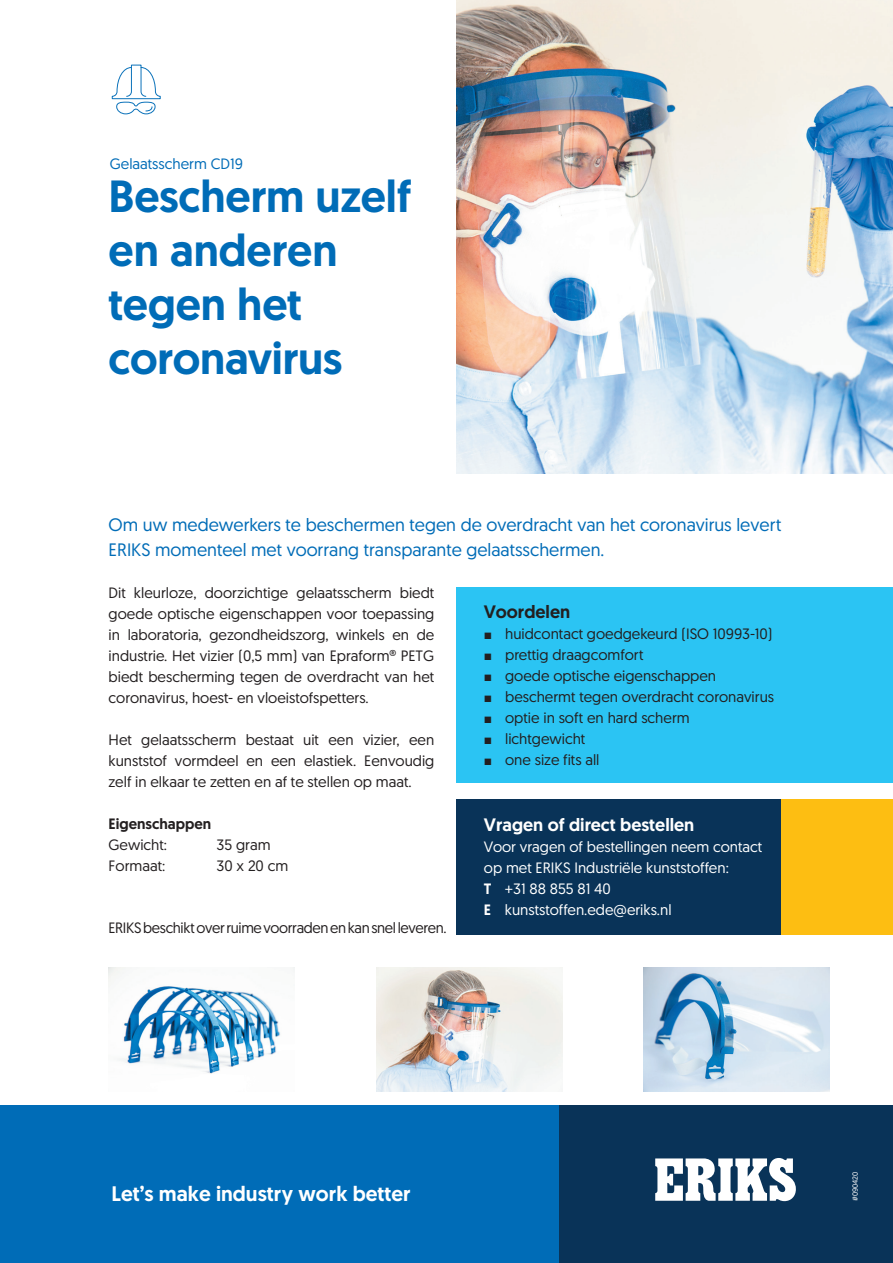
<style>
.page{position:relative;width:893px;height:1263px;background:#fff}
.page>*{position:absolute;margin:0;border:0;box-sizing:border-box;transform-origin:0 0}
.t1{font:500 45px/54px "Geomanist";letter-spacing:-.005em;color:#006cb7}
.t2{font:500 21px "Geomanist";color:#fff}
.t3{font:18px/25.5px "Geomanist";color:#006cb7}
.t4{font:500 18px "Geomanist";color:#fff}
.t5{font:500 18px "Geomanist";color:#231f20}
.t6{font:15px/21px "Geomanist";color:#231f20;text-align:justify}
.t7{font:15px/21px "Geomanist";color:#fff}
.t8{font:15px "Geomanist";letter-spacing:-.02em;color:#231f20}
.t9{font:15px "Geomanist";color:#006cb7}
.t10{font:500 15px "Geomanist";color:#231f20}
.t11{font:7.5px "Geomanist";color:#fff}
.s1{font-weight:500}
</style>
<div class="page">
<div style="left:456px;top:587px;width:437px;height:195px;background:#2bc4f3"></div>
<div style="left:558px;top:1105px;width:335px;height:158px;background:#093358"></div>
<div style="left:0;top:1105px;width:558px;height:158px;background:#006cb7"></div>
<svg style="left:655px;top:1158px;width:141px;height:43px"></svg>
<img style="left:456px;top:0;width:437px;height:474px">
<div style="left:456px;top:800px;width:437px;height:135px;background:#093358"></div>
<div style="left:781px;top:800px;width:112px;height:135px;background:#fdbe12"></div>
<svg style="left:112px;top:64px;width:49px;height:51px"></svg>
<img style="left:109px;top:967px;width:186px;height:107px">
<img style="left:376px;top:967px;width:186px;height:124px">
<img style="left:643px;top:967px;width:186px;height:124px">
<p class="t9" style="left:110px;top:154px;width:135px">Gelaatsscherm CD19</p>
<h1 class="t1" style="left:109px;top:169px;width:304px">Bescherm uzelf en anderen tegen het coronavirus</h1>
<p class="t3" style="left:109px;top:511px;width:674px">Om uw medewerkers te beschermen tegen de overdracht van het coronavirus levert<br>ERIKS momenteel met voorrang transparante gelaatsschermen.</p>
<p class="t6" style="left:109px;top:582px;width:327px">Dit kleurloze, doorzichtige gelaatsscherm biedt goede optische eigenschappen voor toepassing in laboratoria, gezondheidszorg, winkels en de industrie. Het vizier (0,5 mm) van Epraform® PETG biedt bescherming tegen de overdracht van het coronavirus, hoest- en vloeistofspetters.</p>
<p class="t6" style="left:109px;top:729px;width:327px">Het gelaatsscherm bestaat uit een vizier, een kunststof vormdeel en een elastiek. Eenvoudig zelf in elkaar te zetten en af te stellen op maat.</p>
<p class="t10" style="left:109px;top:814px;width:104px">Eigenschappen</p>
<p class="t6" style="left:109px;top:834px;width:60px">Gewicht:</p>
<p class="t6" style="left:217px;top:834px;width:55px">35 gram</p>
<p class="t6" style="left:109px;top:855px;width:58px">Formaat:</p>
<p class="t6" style="left:217px;top:855px;width:73px">30 x 20 cm</p>
<p class="t5" style="left:484px;top:600px;width:88px">Voordelen</p>
<p class="t6" style="left:484px;top:623px;width:290px">▪ huidcontact goedgekeurd (ISO 10993-10)</p>
<p class="t6" style="left:484px;top:644px;width:161px">▪ prettig draagcomfort</p>
<p class="t6" style="left:484px;top:665px;width:234px">▪ goede optische eigenschappen</p>
<p class="t6" style="left:484px;top:686px;width:292px">▪ beschermt tegen overdracht coronavirus</p>
<p class="t6" style="left:484px;top:707px;width:207px">▪ optie in soft en hard scherm</p>
<p class="t6" style="left:484px;top:728px;width:103px">▪ lichtgewicht</p>
<p class="t6" style="left:484px;top:749px;width:117px">▪ one size fits all</p>
<p class="t4" style="left:484px;top:812px;width:212px">Vragen of direct bestellen</p>
<p class="t7" style="left:484px;top:835px;width:280px">Voor vragen of bestellingen neem contact op met ERIKS Industriële kunststoffen:<br><span class="s1">T</span> +31 88 855 81 40<br><span class="s1">E</span> kunststoffen.ede@eriks.nl</p>
<p class="t8" style="left:109px;top:918px;width:339px">ERIKS beschikt over ruime voorraden en kan snel leveren.</p>
<h2 class="t2" style="left:112px;top:1180px;width:301px">Let’s make industry work better</h2>
<p class="t11" style="left:850px;top:1201px;width:31px;rotate:-90deg">#090420</p>
</div>
